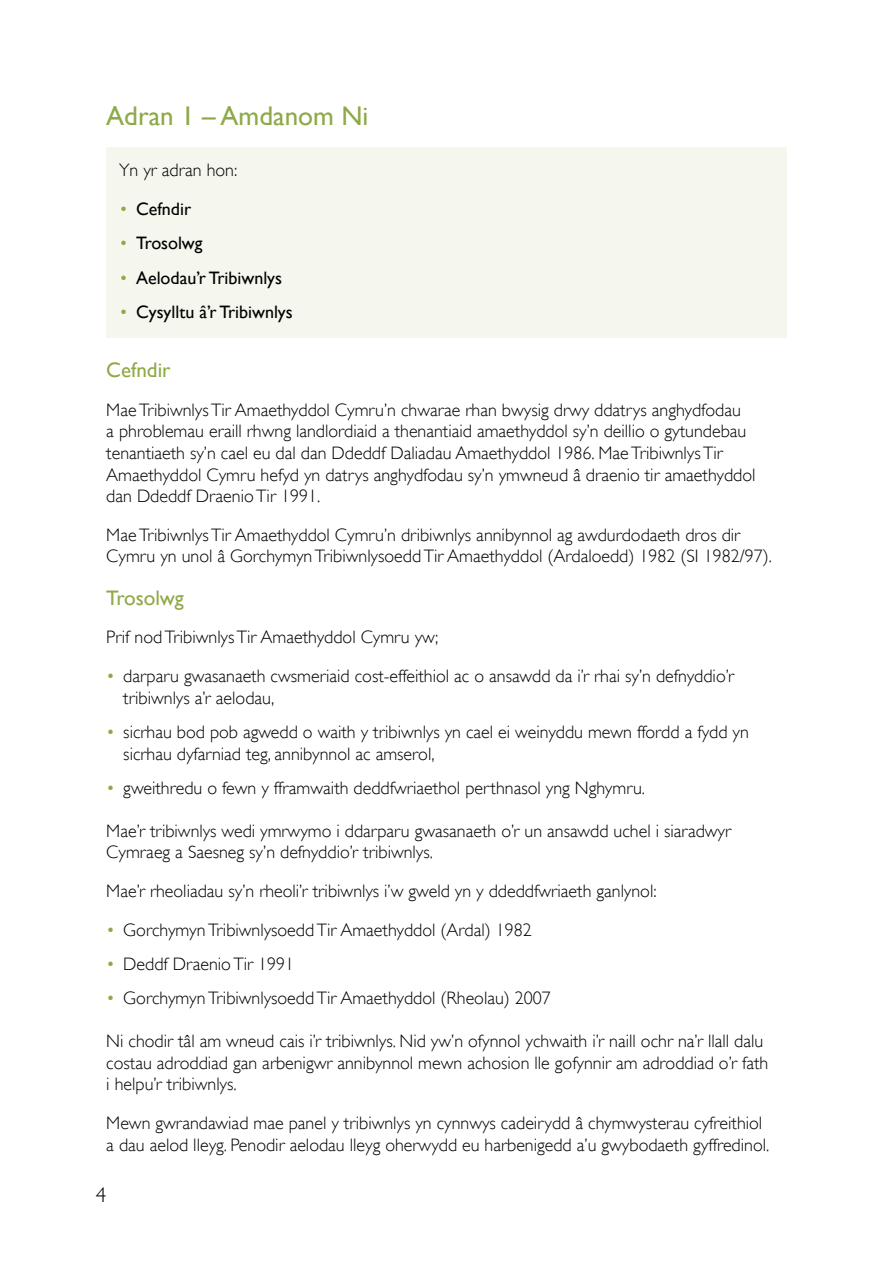
<style>
.page{position:relative;width:893px;height:1263px;background:#fff}
.page>*{position:absolute;margin:0;border:0;box-sizing:border-box;transform-origin:0 0}
.Heading{font:27px "Gill Sans";color:#8ea947}
.Sub_Heading{font:21px "Gill Sans";color:#8ea947}
.Date{font:300 21px "Gill Sans";color:#000}
.Body_TExt{font:300 18px/21.6px "Gill Sans";color:#000}
.t1{font:18px "Gill Sans";color:#000}
.Body_text_-__In_this{font:300 18px "Gill Sans";color:#000}
.s1{font-weight:300;color:#8ea947}
.s2{color:#8ea947}
</style>
<div class="page">
<div style="left:106px;top:148px;width:681px;height:190px;background:#f5f6ee"></div>
<p class="Heading" style="left:106px;top:100px;width:264px">Adran 1 – Amdanom Ni</p>
<p class="Body_text_-__In_this" style="left:119px;top:160px;width:120px">Yn yr adran hon:</p>
<p class="t1" style="left:119px;top:198px;width:74px"><span class="s1">•</span> Cefndir</p>
<p class="t1" style="left:119px;top:233px;width:85px"><span class="s1">•</span> Trosolwg</p>
<p class="t1" style="left:119px;top:267px;width:164px"><span class="s1">•</span> Aelodau’r Tribiwnlys</p>
<p class="t1" style="left:119px;top:301px;width:175px"><span class="s1">•</span> Cysylltu â’r Tribiwnlys</p>
<p class="Sub_Heading" style="left:106px;top:358px;width:66px">Cefndir</p>
<p class="Body_TExt" style="left:106px;top:399px;width:651px">Mae Tribiwnlys Tir Amaethyddol Cymru’n chwarae rhan bwysig drwy ddatrys anghydfodau<br>a phroblemau eraill rhwng landlordiaid a thenantiaid amaethyddol sy’n deillio o gytundebau tenantiaeth sy’n cael eu dal dan Ddeddf Daliadau Amaethyddol 1986. Mae Tribiwnlys Tir Amaethyddol Cymru hefyd yn datrys anghydfodau sy’n ymwneud â draenio tir amaethyddol dan Ddeddf Draenio Tir 1991.</p>
<p class="Body_TExt" style="left:106px;top:524px;width:667px">Mae Tribiwnlys Tir Amaethyddol Cymru’n dribiwnlys annibynnol ag awdurdodaeth dros dir<br>Cymru yn unol â Gorchymyn Tribiwnlysoedd Tir Amaethyddol (Ardaloedd) 1982 (SI 1982/97).</p>
<p class="Sub_Heading" style="left:106px;top:585px;width:79px">Trosolwg</p>
<p class="Body_TExt" style="left:106px;top:626px;width:333px">Prif nod Tribiwnlys Tir Amaethyddol Cymru yw;</p>
<p class="Body_TExt" style="left:123px;top:665px;width:612px;text-indent:-17px"><span class="s2">•</span> darparu gwasanaeth cwsmeriaid cost-effeithiol ac o ansawdd da i’r rhai sy’n defnyddio’r tribiwnlys a’r aelodau,</p>
<p class="Body_TExt" style="left:123px;top:721px;width:627px;text-indent:-17px"><span class="s2">•</span> sicrhau bod pob agwedd o waith y tribiwnlys yn cael ei weinyddu mewn ffordd a fydd yn sicrhau dyfarniad teg, annibynnol ac amserol,</p>
<p class="Body_TExt" style="left:106px;top:777px;width:540px"><span class="s2">•</span> gweithredu o fewn y fframwaith deddfwriaethol perthnasol yng Nghymru.</p>
<p class="Body_TExt" style="left:106px;top:820px;width:626px">Mae’r tribiwnlys wedi ymrwymo i ddarparu gwasanaeth o’r un ansawdd uchel i siaradwyr<br>Cymraeg a Saesneg sy’n defnyddio’r tribiwnlys.</p>
<p class="Body_TExt" style="left:106px;top:880px;width:552px">Mae’r rheoliadau sy’n rheoli’r tribiwnlys i’w gweld yn y ddeddfwriaeth ganlynol:</p>
<p class="Body_TExt" style="left:106px;top:919px;width:427px"><span class="s2">•</span> Gorchymyn Tribiwnlysoedd Tir Amaethyddol (Ardal) 1982</p>
<p class="Body_TExt" style="left:106px;top:953px;width:189px"><span class="s2">•</span> Deddf Draenio Tir 1991</p>
<p class="Body_TExt" style="left:106px;top:987px;width:446px"><span class="s2">•</span> Gorchymyn Tribiwnlysoedd Tir Amaethyddol (Rheolau) 2007</p>
<p class="Body_TExt" style="left:106px;top:1030px;width:664px">Ni chodir tâl am wneud cais i’r tribiwnlys. Nid yw’n ofynnol ychwaith i’r naill ochr na’r llall dalu costau adroddiad gan arbenigwr annibynnol mewn achosion lle gofynnir am adroddiad o’r fath i helpu’r tribiwnlys.</p>
<p class="Body_TExt" style="left:106px;top:1112px;width:664px">Mewn gwrandawiad mae panel y tribiwnlys yn cynnwys cadeirydd â chymwysterau cyfreithiol a dau aelod lleyg. Penodir aelodau lleyg oherwydd eu harbenigedd a’u gwybodaeth gyffredinol.</p>
<p class="Date" style="left:96px;top:1182px;width:12px">4</p>
</div>
